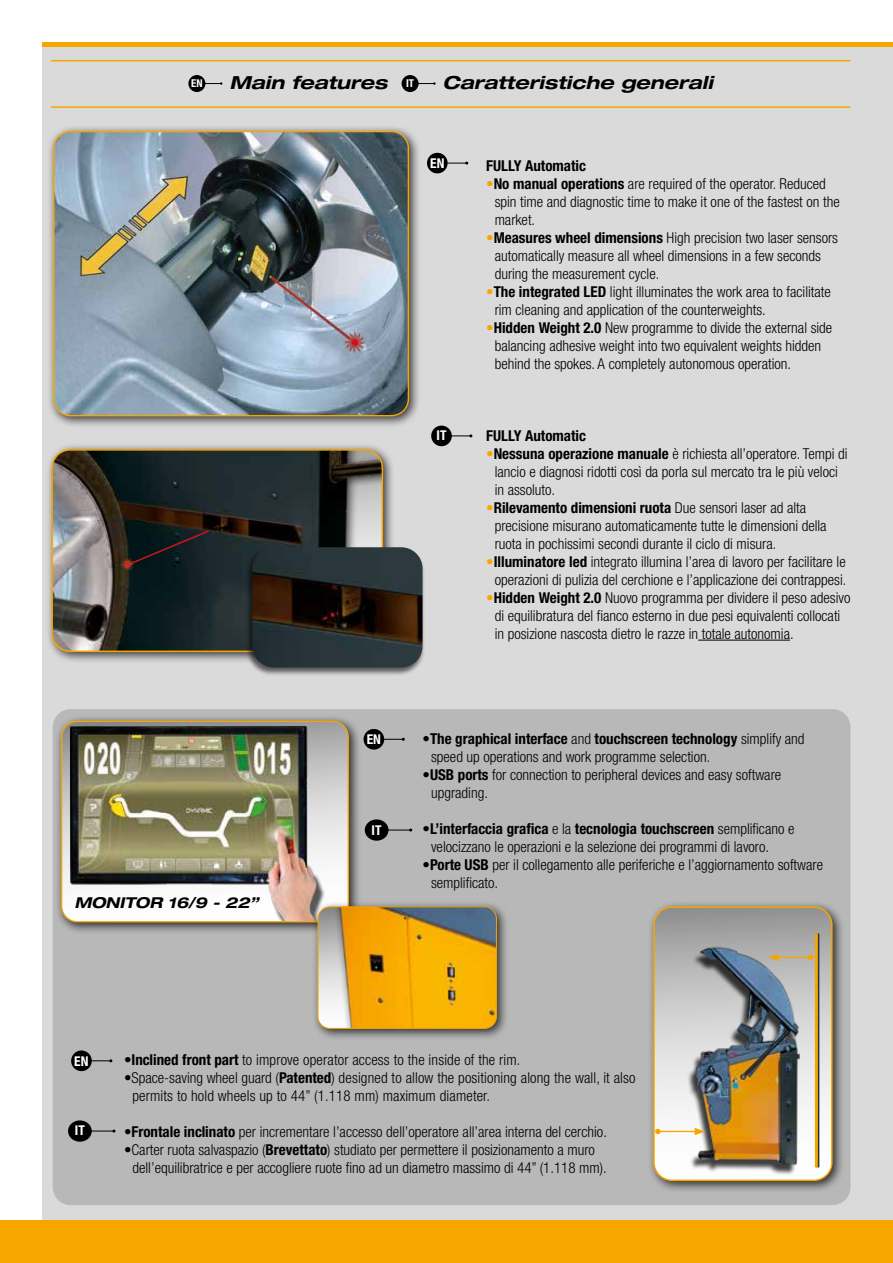
<style>
.page{position:relative;width:893px;height:1263px;background:#fff}
.page>*{position:absolute;margin:0;border:0;box-sizing:border-box;transform-origin:0 0}
.t1{font:italic 700 expanded 18px "Helvetica Neue LT Std";color:#000;scale:1.05 1}
.t2{font:300 condensed 15px/18px "Helvetica Neue LT Std";color:#000}
.t3{font:700 condensed 15px "Helvetica Neue LT Std";color:#000}
.t4{font:italic 700 expanded 15px "Helvetica Neue LT Std";color:#000}
.t5{font:700 condensed 13.5px "Helvetica Neue LT Std";color:#fff}
.t6{font:700 condensed 10.8px "Helvetica Neue LT Std";color:#fff}
.s1{font-style:normal;font-stretch:condensed;font-size:10.8px;color:#fff}
.s2{color:#f7a600}
.s3{font-weight:700}
</style>
<div class="page">
<div style="left:43px;top:42px;width:850px;height:1178px;background:#dadada"></div>
<div style="left:0;top:1220px;width:893px;height:43px;background:#f7a600"></div>
<div style="left:43px;top:42px;width:850px;height:5px;background:#f7a600"></div>
<div style="left:53px;top:709px;width:797px;height:496px;background:#b9b8b8;border-radius:18px"></div>
<div style="left:55px;top:715px;width:306px;height:219px;background:#000;opacity:.75"></div>
<svg style="left:62px;top:721px;width:286px;height:201px;background:#b7b6b3"></svg>
<img style="left:70px;top:726px;width:278px;height:196px">
<div style="left:61px;top:721px;width:288px;height:201px;border:1px solid #f7a600;border-radius:16px"></div>
<div style="left:47px;top:125px;width:374px;height:303px;background:#000;opacity:.75"></div>
<img style="left:54px;top:132px;width:354px;height:284px">
<div style="left:53px;top:131px;width:356px;height:285px;border:1px solid #f7a600;border-radius:17px"></div>
<div style="left:647px;top:900px;width:198px;height:293px;background:#000;opacity:.75"></div>
<svg style="left:654px;top:907px;width:178px;height:273px;background:#b8b7b6"></svg>
<img style="left:673px;top:938px;width:159px;height:242px">
<hr style="left:776px;top:957px;width:34px;height:1px;background:#f7a600">
<svg style="left:768px;top:953px;width:10px;height:8px"></svg>
<svg style="left:808px;top:955px;width:5px;height:5px"></svg>
<hr style="left:658px;top:1131px;width:39px;height:1px;background:#f7a600">
<svg style="left:695px;top:1128px;width:10px;height:7px"></svg>
<svg style="left:656px;top:1129px;width:5px;height:5px"></svg>
<hr style="left:816px;top:933px;width:3px;height:234px;background:#253539">
<hr style="left:815px;top:933px;width:3px;height:234px;background:#f7a600">
<div style="left:653px;top:906px;width:180px;height:275px;border:2px solid #f7a600;border-radius:18px"></div>
<div style="left:312px;top:900px;width:197px;height:141px;background:#000;opacity:.75"></div>
<img style="left:318px;top:907px;width:178px;height:121px">
<div style="left:317px;top:906px;width:180px;height:123px;border:1px solid #f7a600;border-radius:12px"></div>
<hr style="left:51px;top:106px;width:799px;height:2px;background:#f7a600">
<hr style="left:51px;top:60px;width:799px;height:1px;background:#f7a600">
<div style="left:45px;top:443px;width:350px;height:221px;background:#000;opacity:.75"></div>
<img style="left:52px;top:450px;width:330px;height:201px">
<div style="left:51px;top:449px;width:332px;height:203px;border:2px solid #f7a600;border-radius:18px"></div>
<div style="left:246px;top:546px;width:179px;height:130px;background:#000;opacity:.58"></div>
<img style="left:252px;top:547px;width:171px;height:120px">
<svg style="left:126px;top:529px;width:84px;height:37px;background:#121b1f"></svg>
<img style="left:120px;top:557px;width:16px;height:17px">
<hr style="left:374px;top:830px;width:37px;height:1px;background:#000">
<div style="left:365px;top:819px;width:23px;height:22px;background:#000;border-radius:50%"></div>
<hr style="left:78px;top:1131px;width:36px;height:1px;background:#000">
<div style="left:68px;top:1120px;width:24px;height:22px;background:#000;border-radius:50%"></div>
<hr style="left:439px;top:435px;width:32px;height:1px;background:#000">
<div style="left:431px;top:426px;width:21px;height:20px;background:#000;border-radius:50%"></div>
<hr style="left:435px;top:163px;width:32px;height:1px;background:#000">
<div style="left:427px;top:153px;width:21px;height:20px;background:#000;border-radius:50%"></div>
<svg style="left:205px;top:82px;width:17px;height:3px"></svg>
<div style="left:188px;top:75px;width:17px;height:17px;background:#000;border-radius:50%"></div>
<svg style="left:419px;top:82px;width:17px;height:3px"></svg>
<div style="left:402px;top:75px;width:17px;height:17px;background:#000;border-radius:50%"></div>
<hr style="left:698px;top:640px;width:92px;height:1px;background:#000">
<hr style="left:372px;top:739px;width:31px;height:1px;background:#000">
<div style="left:364px;top:729px;width:20px;height:20px;background:#000;border-radius:50%"></div>
<hr style="left:79px;top:1060px;width:32px;height:1px;background:#000">
<div style="left:71px;top:1050px;width:21px;height:21px;background:#000;border-radius:50%"></div>
<p class="t6" style="left:191px;top:77px;width:13px">EN</p>
<p class="t1" style="left:229px;top:71px;width:177px">Main features <span class="s1">IT</span></p>
<p class="t1" style="left:443px;top:71px;width:259px">Caratteristiche generali</p>
<p class="t4" style="left:74px;top:893px;width:186px">MONITOR 16/9 - 22”</p>
<p class="t5" style="left:367px;top:731px;width:16px">EN</p>
<p class="t5" style="left:372px;top:822px;width:11px">IT</p>
<p class="t5" style="left:430px;top:155px;width:16px">EN</p>
<p class="t5" style="left:436px;top:427px;width:11px">IT</p>
<p class="t3" style="left:486px;top:156px;width:101px">FULLY Automatic</p>
<p class="t2" style="left:495px;top:174px;width:347px;text-indent:-9px"><span class="s2">•</span><span class="s3">No manual operations</span> are required of the operator. Reduced spin time and diagnostic time to make it one of the fastest on the market.</p>
<p class="t2" style="left:495px;top:228px;width:345px;text-indent:-9px"><span class="s2">•</span><span class="s3">Measures wheel dimensions</span> High precision two laser sensors automatically measure all wheel dimensions in a few seconds during the measurement cycle.</p>
<p class="t2" style="left:495px;top:282px;width:338px;text-indent:-9px"><span class="s2">•</span><span class="s3">The integrated LED</span> light illuminates the work area to facilitate rim cleaning and application of the counterweights.</p>
<p class="t2" style="left:495px;top:318px;width:339px;text-indent:-9px"><span class="s2">•</span><span class="s3">Hidden Weight 2.0</span> New programme to divide the external side balancing adhesive weight into two equivalent weights hidden behind the spokes. A completely autonomous operation.</p>
<p class="t3" style="left:486px;top:426px;width:101px">FULLY Automatic</p>
<p class="t2" style="left:495px;top:444px;width:354px;text-indent:-9px"><span class="s2">•</span><span class="s3">Nessuna operazione manuale</span> è richiesta all’operatore. Tempi di lancio e diagnosi ridotti così da porla sul mercato tra le più veloci in assoluto.</p>
<p class="t2" style="left:495px;top:498px;width:333px;text-indent:-9px"><span class="s2">•</span><span class="s3">Rilevamento dimensioni ruota</span> Due sensori laser ad alta precisione misurano automaticamente tutte le dimensioni della ruota in pochissimi secondi durante il ciclo di misura.</p>
<p class="t2" style="left:486px;top:552px;width:362px;text-align:center"><span class="s2">•</span><span class="s3">Illuminatore led</span> integrato illumina l’area di lavoro per facilitare le operazioni di pulizia del cerchione e l’applicazione dei contrappesi.</p>
<p class="t2" style="left:495px;top:588px;width:357px;text-indent:-9px"><span class="s2">•</span><span class="s3">Hidden Weight 2.0</span> Nuovo programma per dividere il peso adesivo di equilibratura del fianco esterno in due pesi equivalenti collocati in posizione nascosta dietro le razze in totale autonomia.</p>
<p class="t2" style="left:431px;top:730px;width:375px;text-indent:-9px">•<span class="s3">The graphical interface</span> and <span class="s3">touchscreen technology</span> simplify and speed up operations and work programme selection.</p>
<p class="t2" style="left:431px;top:766px;width:352px;text-indent:-9px">•<span class="s3">USB ports</span> for connection to peripheral devices and easy software upgrading.</p>
<p class="t2" style="left:431px;top:820px;width:365px;text-indent:-9px">•<span class="s3">L’interfaccia grafica</span> e la <span class="s3">tecnologia touchscreen</span> semplificano e velocizzano le operazioni e la selezione dei programmi di lavoro.</p>
<p class="t2" style="left:431px;top:856px;width:393px;text-indent:-9px">•<span class="s3">Porte USB</span> per il collegamento alle periferiche e l’aggiornamento software semplificato.</p>
<p class="t5" style="left:74px;top:1053px;width:16px">EN</p>
<p class="t5" style="left:75px;top:1122px;width:11px">IT</p>
<p class="t2" style="left:124px;top:1051px;width:398px">•<span class="s3">Inclined front part</span> to improve operator access to the inside of the rim.</p>
<p class="t2" style="left:133px;top:1069px;width:505px;text-indent:-9px">•Space-saving wheel guard (<span class="s3">Patented</span>) designed to allow the positioning along the wall, it also permits to hold wheels up to 44” (1.118 mm) maximum diameter.</p>
<p class="t2" style="left:124px;top:1123px;width:484px">•<span class="s3">Frontale inclinato</span> per incrementare l’accesso dell’operatore all’area interna del cerchio.</p>
<p class="t2" style="left:133px;top:1141px;width:476px;text-indent:-9px">•Carter ruota salvaspazio (<span class="s3">Brevettato</span>) studiato per permettere il posizionamento a muro dell’equilibratrice e per accogliere ruote fino ad un diametro massimo di 44” (1.118 mm).</p>
</div>
